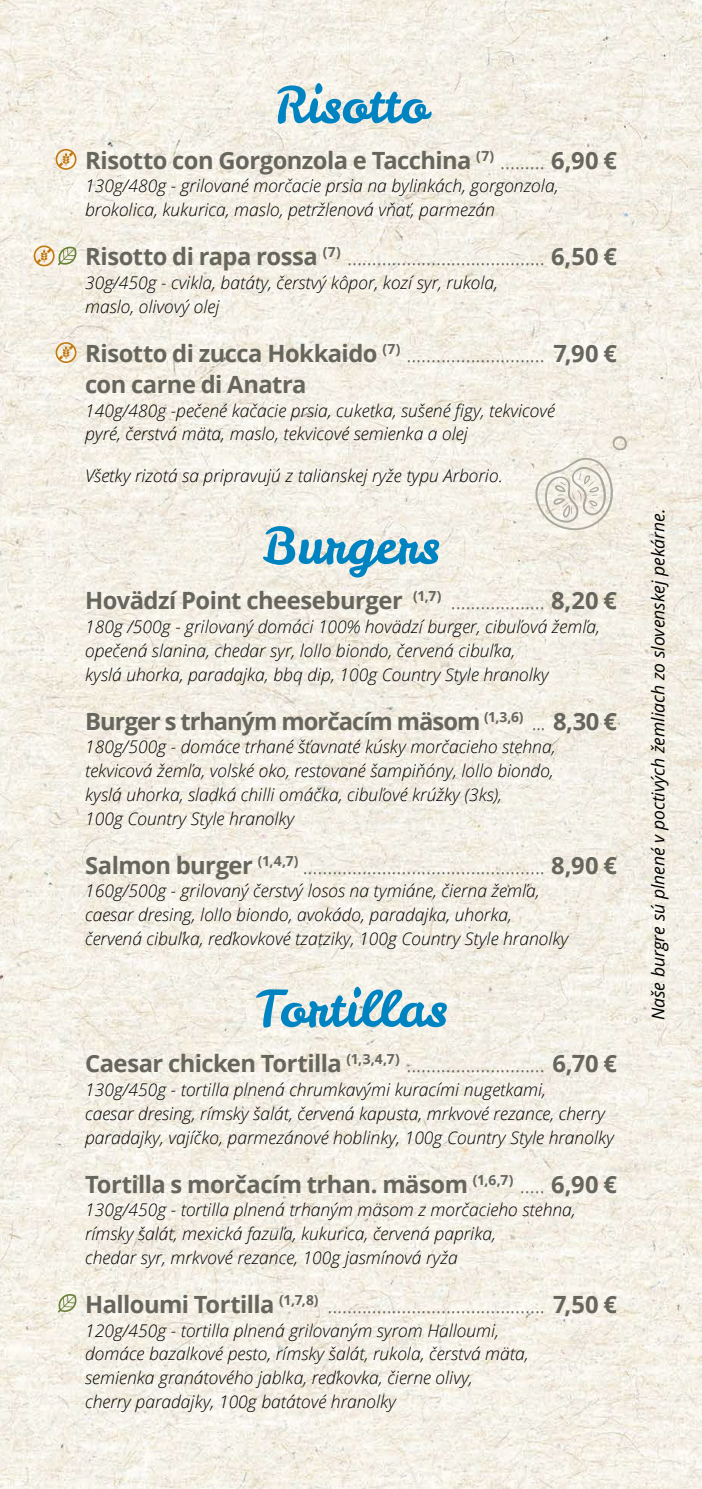
<style>
.page{position:relative;width:702px;height:1489px;background:#fff}
.page>*{position:absolute;margin:0;border:0;box-sizing:border-box;transform-origin:0 0}
.t1{font:50px "Leckerli One";color:#0083c1}
.t2{font:300 23.75px "Open Sans";color:#66665d}
.t3{font:700 23.75px/31.2px "Open Sans";letter-spacing:-.025em;color:#66665d}
.t4{font:italic 300 17.5px/23.8px "Open Sans";color:#000}
.t5{font:italic 17.5px "Open Sans";color:#000}
.s1{font-weight:300}
.s2{font-weight:700}
</style>
<div class="page">
<img style="left:0;top:0;width:702px;height:1488px">
<svg style="left:534px;top:435px;width:93px;height:96px;background:#e9e5db"></svg>
<svg style="left:56px;top:149px;width:20px;height:21px"></svg>
<svg style="left:56px;top:342px;width:20px;height:21px"></svg>
<svg style="left:34px;top:245px;width:43px;height:21px"></svg>
<svg style="left:58px;top:1293px;width:19px;height:19px"></svg>
<h1 class="t1" style="left:274px;top:71px;width:155px">Risotto</h1>
<h2 class="t3" style="left:85px;top:144px;width:533px">Risotto con Gorgonzola e Tacchina <sup>(7)</sup> <span class="s1">.........</span> 6,90 €</h2>
<p class="t4" style="left:85px;top:173px;width:475px">130g/480g - grilované morčacie prsia na bylinkách, gorgonzola, brokolica, kukurica, maslo, petržlenová vňať, parmezán</p>
<h2 class="t2" style="left:85px;top:240px;width:533px"><span class="s2">Risotto di rapa rossa</span> <sup>(7)</sup> ........................................ <span class="s2">6,50 €</span></h2>
<p class="t4" style="left:85px;top:270px;width:414px">30g/450g - cvikla, batáty, čerstvý kôpor, kozí syr, rukola, maslo, olivový olej</p>
<h2 class="t3" style="left:85px;top:337px;width:533px">Risotto di zucca Hokkaido <sup>(7)</sup> <span class="s1">............................</span> 7,90 € con carne di Anatra</h2>
<p class="t4" style="left:85px;top:398px;width:471px">140g/480g -pečené kačacie prsia, cuketka, sušené figy, tekvicové pyré, čerstvá mäta, maslo, tekvicové semienka a olej</p>
<p class="t4" style="left:85px;top:463px;width:419px">Všetky rizotá sa pripravujú z talianskej ryže typu Arborio.</p>
<h1 class="t1" style="left:262px;top:512px;width:179px">Burgers</h1>
<h2 class="t3" style="left:85px;top:584px;width:533px">Hovädzí Point cheeseburger <sup>(1,7)</sup> <span class="s1">...................</span> 8,20 €</h2>
<p class="t4" style="left:85px;top:614px;width:516px">180g /500g - grilovaný domáci 100% hovädzí burger, cibuľová žemľa, opečená slanina, chedar syr, lollo biondo, červená cibuľka,<br>kyslá uhorka, paradajka, bbq dip, 100g Country Style hranolky</p>
<h2 class="t3" style="left:85px;top:704px;width:533px">Burger s trhaným morčacím mäsom <sup>(1,3,6)</sup> <span class="s1">...</span> 8,30 €</h2>
<p class="t4" style="left:85px;top:734px;width:472px">180g/500g - domáce trhané šťavnaté kúsky morčacieho stehna, tekvicová žemľa, volské oko, restované šampiňóny, lollo biondo, kyslá uhorka, sladká chilli omáčka, cibuľové krúžky (3ks),<br>100g Country Style hranolky</p>
<h2 class="t2" style="left:85px;top:848px;width:533px"><span class="s2">Salmon burger</span> <sup>(1,4,7)</sup> ................................................. <span class="s2">8,90 €</span></h2>
<p class="t4" style="left:85px;top:878px;width:485px">160g/500g - grilovaný čerstvý losos na tymiáne, čierna žemľa, caesar dresing, lollo biondo, avokádo, paradajka, uhorka, červená cibuľka, reďkovkové tzatziky, 100g Country Style hranolky</p>
<h1 class="t1" style="left:254px;top:975px;width:194px">Tortillas</h1>
<h2 class="t2" style="left:85px;top:1047px;width:533px"><span class="s2">Caesar chicken Tortilla</span> <sup>(1,3,4,7)</sup> ............................ <span class="s2">6,70 €</span></h2>
<p class="t4" style="left:85px;top:1077px;width:530px">130g/450g - tortilla plnená chrumkavými kuracími nugetkami,<br>caesar dresing, rímsky šalát, červená kapusta, mrkvové rezance, cherry paradajky, vajíčko, parmezánové hoblinky, 100g Country Style hranolky</p>
<h2 class="t3" style="left:85px;top:1167px;width:533px">Tortilla s morčacím trhan. mäsom <sup>(1,6,7)</sup> <span class="s1">.....</span> 6,90 €</h2>
<p class="t4" style="left:85px;top:1197px;width:492px">130g/450g - tortilla plnená trhaným mäsom z morčacieho stehna, rímsky šalát, mexická fazuľa, kukurica, červená paprika,<br>chedar syr, mrkvové rezance, 100g jasmínová ryža</p>
<h2 class="t2" style="left:85px;top:1287px;width:533px"><span class="s2">Halloumi Tortilla</span> <sup>(1,7,8)</sup> ............................................ <span class="s2">7,50 €</span></h2>
<p class="t4" style="left:85px;top:1317px;width:445px">120g/450g - tortilla plnená grilovaným syrom Halloumi, domáce bazalkové pesto, rímsky šalát, rukola, čerstvá mäta, semienka granátového jablka, reďkovka, čierne olivy,<br>cherry paradajky, 100g batátové hranolky</p>
<p class="t5" style="left:646px;top:1020px;width:513px;rotate:-90deg">Naše burgre sú plnené v poctivých žemliach zo slovenskej pekárne.</p>
</div>
